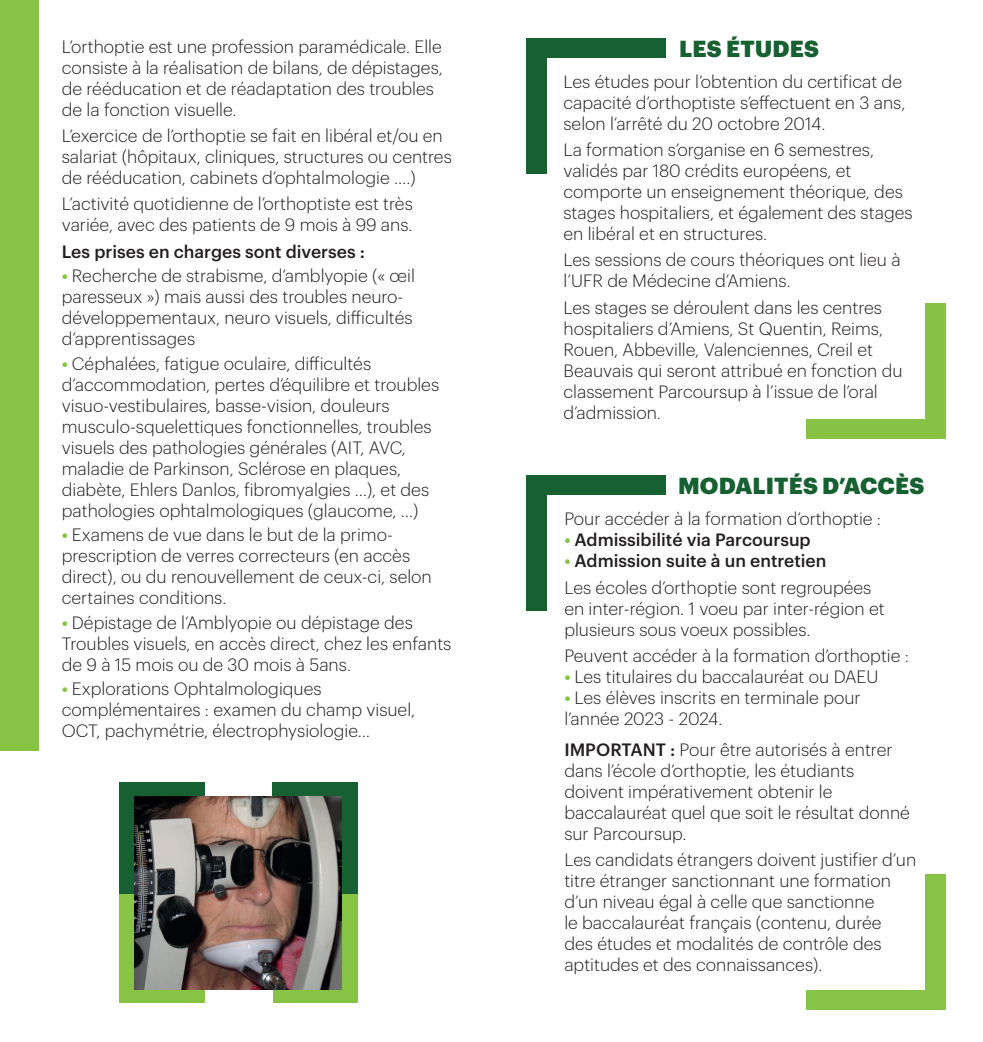
<style>
.page{position:relative;width:983px;height:1042px;background:#fff}
.page>*{position:absolute;margin:0;border:0;box-sizing:border-box;transform-origin:0 0}
.t1{font:900 22.75px "Graphik";letter-spacing:.005em;color:#166031}
.t2{font:300 17.5px/21px "Graphik";color:#231f20}
.t3{font:500 17.5px "Graphik";color:#231f20}
.s1{font-weight:600;color:#87c345}
.s2{font-weight:500}
</style>
<div class="page">
<div style="left:0;top:0;width:38px;height:750px;background:#87c345"></div>
<div style="left:119px;top:782px;width:239px;height:111px;background:#166031"></div>
<div style="left:205px;top:757px;width:67px;height:55px;background:#fff"></div>
<div style="left:119px;top:893px;width:239px;height:109px;background:#87c345"></div>
<div style="left:204px;top:981px;width:68px;height:55px;background:#fff"></div>
<img style="left:134px;top:796px;width:208px;height:193px">
<div style="left:526px;top:39px;width:139px;height:135px;background:#166031"></div>
<div style="left:547px;top:58px;width:139px;height:136px;background:#fff"></div>
<div style="left:526px;top:475px;width:139px;height:135px;background:#166031"></div>
<div style="left:547px;top:495px;width:139px;height:135px;background:#fff"></div>
<div style="left:805px;top:303px;width:140px;height:135px;background:#87c244"></div>
<div style="left:785px;top:283px;width:139px;height:135px;background:#fff"></div>
<div style="left:805px;top:874px;width:140px;height:135px;background:#87c345"></div>
<div style="left:785px;top:854px;width:139px;height:136px;background:#fff"></div>
<p class="t2" style="left:62px;top:35px;width:382px">L’orthoptie est une profession paramédicale. Elle consiste à la réalisation de bilans, de dépistages, de rééducation et de réadaptation des troubles de la fonction visuelle.</p>
<p class="t2" style="left:62px;top:124px;width:391px">L’exercice de l’orthoptie se fait en libéral et/ou en salariat (hôpitaux, cliniques, structures ou centres de rééducation, cabinets d’ophtalmologie ….)</p>
<p class="t2" style="left:62px;top:192px;width:352px">L’activité quotidienne de l’orthoptiste est très variée, avec des patients de 9 mois à 99 ans.</p>
<p class="t3" style="left:62px;top:238px;width:305px">Les prises en charges sont diverses :</p>
<p class="t2" style="left:62px;top:264px;width:354px"><span class="s1">•</span> Recherche de strabisme, d’amblyopie (« œil paresseux ») mais aussi des troubles neuro&shy;développementaux, neuro visuels, difficultés d’apprentissages</p>
<p class="t2" style="left:62px;top:351px;width:379px"><span class="s1">•</span> Céphalées, fatigue oculaire, difficultés d’accommodation, pertes d’équilibre et troubles visuo-vestibulaires, basse-vision, douleurs musculo-squelettiques fonctionnelles, troubles visuels des pathologies générales (AIT, AVC, maladie de Parkinson, Sclérose en plaques, diabète, Ehlers Danlos, fibromyalgies …), et des pathologies ophtalmologiques (glaucome, …)</p>
<p class="t2" style="left:62px;top:523px;width:371px"><span class="s1">•</span> Examens de vue dans le but de la primo&shy;prescription de verres correcteurs (en accès direct), ou du renouvellement de ceux-ci, selon certaines conditions.</p>
<p class="t2" style="left:62px;top:610px;width:391px"><span class="s1">•</span> Dépistage de l’Amblyopie ou dépistage des<br>Troubles visuels, en accès direct, chez les enfants de 9 à 15 mois ou de 30 mois à 5ans.</p>
<p class="t2" style="left:62px;top:677px;width:355px"><span class="s1">•</span> Explorations Ophtalmologiques complémentaires : examen du champ visuel,<br>OCT, pachymétrie, électrophysiologie…</p>
<h1 class="t1" style="left:679px;top:31px;width:141px">LES ÉTUDES</h1>
<p class="t2" style="left:563px;top:70px;width:343px">Les études pour l’obtention du certificat de capacité d’orthoptiste s’effectuent en 3 ans, selon l’arrêté du 20 octobre 2014.</p>
<p class="t2" style="left:563px;top:138px;width:350px">La formation s’organise en 6 semestres, validés par 180 crédits européens, et comporte un enseignement théorique, des stages hospitaliers, et également des stages en libéral et en structures.</p>
<p class="t2" style="left:563px;top:248px;width:338px">Les sessions de cours théoriques ont lieu à l’UFR de Médecine d’Amiens.</p>
<p class="t2" style="left:563px;top:295px;width:340px">Les stages se déroulent dans les centres hospitaliers d’Amiens, St Quentin, Reims, Rouen, Abbeville, Valenciennes, Creil et Beauvais qui seront attribué en fonction du classement Parcoursup à l’issue de l’oral d’admission.</p>
<h1 class="t1" style="left:678px;top:467px;width:247px">MODALITÉS D’ACCÈS</h1>
<p class="t2" style="left:564px;top:507px;width:318px">Pour accéder à la formation d’orthoptie :</p>
<p class="t3" style="left:564px;top:527px;width:248px"><span class="s1">•</span> Admissibilité via Parcoursup</p>
<p class="t2" style="left:564px;top:546px;width:308px;line-height:26.2px"><span class="s1">•</span> <span class="s2">Admission suite à un entretien<br></span>Les écoles d’orthoptie sont regroupées</p>
<p class="t2" style="left:564px;top:596px;width:322px">en inter-région. 1 voeu par inter-région et plusieurs sous voeux possibles.</p>
<p class="t2" style="left:564px;top:644px;width:346px">Peuvent accéder à la formation d’orthoptie :</p>
<p class="t2" style="left:564px;top:665px;width:315px"><span class="s1">•</span> Les titulaires du baccalauréat ou DAEU</p>
<p class="t2" style="left:564px;top:686px;width:298px"><span class="s1">•</span> Les élèves inscrits en terminale pour l’année 2023 - 2024.</p>
<p class="t2" style="left:564px;top:738px;width:347px"><span class="s2">IMPORTANT :</span> Pour être autorisés à entrer dans l’école d’orthoptie, les étudiants doivent impérativement obtenir le baccalauréat quel que soit le résultat donné sur Parcoursup.</p>
<p class="t2" style="left:564px;top:848px;width:353px">Les candidats étrangers doivent justifier d’un titre étranger sanctionnant une formation d’un niveau égal à celle que sanctionne<br>le baccalauréat français (contenu, durée<br>des études et modalités de contrôle des aptitudes et des connaissances).</p>
</div>
